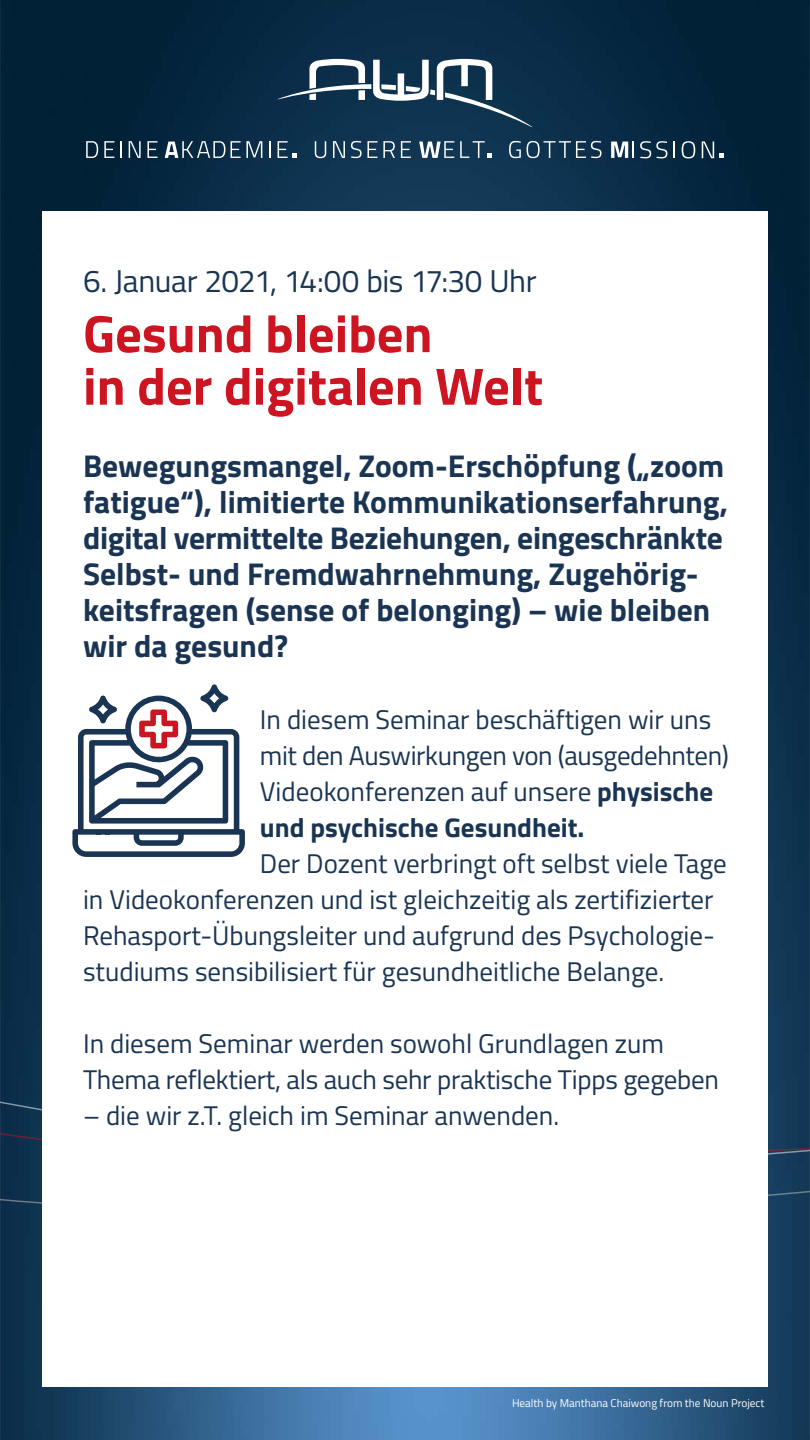
<style>
.page{position:relative;width:810px;height:1440px;background:#fff}
.page>*{position:absolute;margin:0;border:0;box-sizing:border-box;transform-origin:0 0}
.t1{font:700 52.5px/52.5px "Titillium Web";color:#cd1421}
.t2{font:700 31.5px/36px "Titillium Web";color:#1a3553}
.t3{font:31.5px "Titillium Web";letter-spacing:-.015em;color:#1a3553}
.t4{font:27px/36px "Titillium Web";color:#1a3553}
.t5{font:11.25px "Titillium Web";color:#fff}
.s1{font-weight:700}
</style>
<div class="page">
<img style="left:0;top:0;width:810px;height:1440px">
<svg style="left:0;top:1162px;width:810px;height:55px;background:#133854"></svg>
<svg style="left:0;top:925px;width:810px;height:237px;background:#103450"></svg>
<div style="left:42px;top:212px;width:726px;height:1175px;background:#fff"></div>
<svg style="left:278px;top:59px;width:254px;height:68px"></svg>
<svg style="left:86px;top:141px;width:12px;height:17px"></svg>
<svg style="left:104px;top:141px;width:10px;height:17px"></svg>
<svg style="left:120px;top:141px;width:2px;height:17px"></svg>
<svg style="left:129px;top:141px;width:12px;height:17px"></svg>
<svg style="left:147px;top:141px;width:11px;height:17px"></svg>
<svg style="left:165px;top:141px;width:60px;height:17px"></svg>
<svg style="left:231px;top:141px;width:31px;height:17px"></svg>
<svg style="left:269px;top:141px;width:2px;height:17px"></svg>
<svg style="left:278px;top:141px;width:19px;height:17px"></svg>
<svg style="left:315px;top:141px;width:11px;height:17px"></svg>
<svg style="left:333px;top:141px;width:12px;height:17px"></svg>
<svg style="left:351px;top:141px;width:11px;height:17px"></svg>
<svg style="left:368px;top:141px;width:27px;height:17px"></svg>
<svg style="left:401px;top:141px;width:10px;height:17px"></svg>
<svg style="left:419px;top:141px;width:35px;height:17px"></svg>
<svg style="left:460px;top:141px;width:32px;height:17px"></svg>
<svg style="left:509px;top:141px;width:12px;height:17px"></svg>
<svg style="left:527px;top:141px;width:75px;height:17px"></svg>
<svg style="left:611px;top:141px;width:23px;height:17px"></svg>
<svg style="left:640px;top:141px;width:27px;height:17px"></svg>
<svg style="left:674px;top:141px;width:1px;height:17px"></svg>
<svg style="left:682px;top:141px;width:13px;height:17px"></svg>
<svg style="left:702px;top:141px;width:22px;height:17px"></svg>
<svg style="left:72px;top:684px;width:173px;height:173px"></svg>
<p class="t3" style="left:83px;top:258px;width:455px">6. Januar 2021, 14:00 bis 17:30 Uhr</p>
<h1 class="t1" style="left:83px;top:305px;width:462px">Gesund bleiben<br>in der digitalen Welt</h1>
<p class="t2" style="left:83px;top:446px;width:647px">Bewegungsmangel, Zoom-Erschöpfung („zoom fatigue“), limitierte Kommunikationserfahrung, digital vermittelte Beziehungen, eingeschränkte Selbst- und Fremdwahrnehmung, Zugehörig&shy;keitsfragen (sense of belonging) – wie bleiben wir da gesund?</p>
<p class="t4" style="left:260px;top:700px;width:470px">In diesem Seminar beschäftigen wir uns mit den Auswirkungen von (ausgedehnten)<br>Videokonferenzen auf unsere <span class="s1">physische und psychische Gesundheit.</span></p>
<p class="t4" style="left:83px;top:844px;width:645px;text-indent:177px">Der Dozent verbringt oft selbst viele Tage in Videokonferenzen und ist gleichzeitig als zertifizierter Rehasport-Übungsleiter und aufgrund des Psychologie&shy;studiums sensibilisiert für gesundheitliche Belange.</p>
<p class="t4" style="left:83px;top:1024px;width:638px">In diesem Seminar werden sowohl Grundlagen zum<br>Thema reflektiert, als auch sehr praktische Tipps gegeben</p>
<p class="t4" style="left:83px;top:1096px;width:478px">– die wir z.T. gleich im Seminar anwenden.</p>
<p class="t5" style="left:512px;top:1395px;width:254px">Health by Manthana Chaiwong from the Noun Project</p>
</div>
